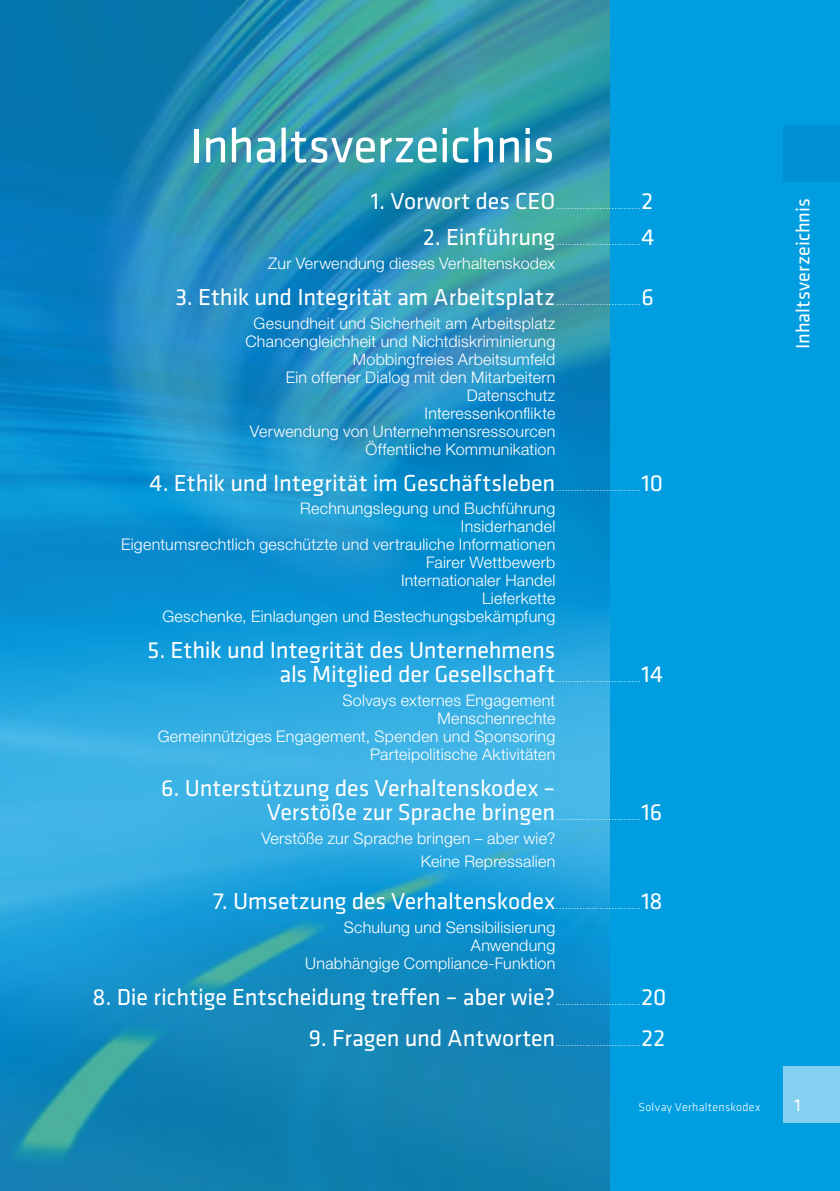
<style>
.page{position:relative;width:840px;height:1191px;background:#fff}
.page>*{position:absolute;margin:0;border:0;box-sizing:border-box;transform-origin:0 0}
.t1{font:50px "Klavika";letter-spacing:-.015em;color:#fff}
.t2{font:24px "Klavika";letter-spacing:-.005em;color:#fff}
.t3{font:20px "Klavika";color:#fff}
.t4{font:18px "Klavika";color:#fff}
.t5{font:300 16px/18px "Helvetica Neue LT Std";letter-spacing:.015em;color:#fff;text-align:right}
.t6{font:300 12px "Klavika";letter-spacing:.02em;color:#fff}
.s1{font-weight:400;font-size:24px}
.s2{font-weight:300;font-size:12px}
</style>
<div class="page">
<div style="left:0;top:0;width:839px;height:1191px;background:#009ee0"></div>
<div style="left:782px;top:1066px;width:57px;height:56px;background:#84d0f0"></div>
<div style="left:782px;top:125px;width:57px;height:56px;background:#008fd0"></div>
<img style="left:0;top:0;width:609px;height:1191px">
<h1 class="t1" style="left:190px;top:113px;width:366px">Inhaltsverzeichnis</h1>
<p class="t6" style="left:371px;top:198px;width:283px"><span class="s1">1. Vorwort des CEO</span>.............................<span class="s1">2</span></p>
<p class="t6" style="left:423px;top:234px;width:232px"><span class="s1">2. Einführung</span>.............................<span class="s1">4</span></p>
<p class="t5" style="left:268px;top:254px;width:288px">Zur Verwendung dieses Verhaltenskodex</p>
<h2 class="t2" style="left:175px;top:281px;width:479px">3. Ethik und Integrität am Arbeitsplatz<span class="s2">.............................</span>6</h2>
<p class="t5" style="left:245px;top:313px;width:311px">Gesundheit und Sicherheit am Arbeitsplatz Chancengleichheit und Nichtdiskriminierung Mobbingfreies Arbeitsumfeld<br>Ein offener Dialog mit den Mitarbeitern Datenschutz<br>Interessenkonflikte<br>Verwendung von Unternehmensressourcen Öffentliche Kommunikation</p>
<h2 class="t2" style="left:149px;top:467px;width:514px">4. Ethik und Integrität im Geschäftsleben<span class="s2">.............................</span>10</h2>
<p class="t5" style="left:121px;top:499px;width:435px">Rechnungslegung und Buchführung<br>Insiderhandel<br>Eigentumsrechtlich geschützte und vertrauliche Informationen<br>Fairer Wettbewerb<br>Internationaler Handel<br>Lieferkette<br>Geschenke, Einladungen und Bestechungsbekämpfung</p>
<h2 class="t2" style="left:147px;top:634px;width:409px">5. Ethik und Integrität des Unternehmens</h2>
<p class="t6" style="left:279px;top:671px;width:385px"><span class="s1">als Mitglied der Gesellschaft</span>.............................<span class="s1">14</span></p>
<p class="t5" style="left:158px;top:691px;width:399px">Solvays externes Engagement<br>Menschenrechte<br>Gemeinnütziges Engagement, Spenden und Sponsoring<br>Parteipolitische Aktivitäten</p>
<h2 class="t2" style="left:161px;top:772px;width:395px">6. Unterstützung des Verhaltenskodex –</h2>
<p class="t6" style="left:266px;top:809px;width:396px"><span class="s1">Verstöße zur Sprache bringen</span>.............................<span class="s1">16</span></p>
<p class="t5" style="left:261px;top:826px;width:295px;line-height:23.6px">Verstöße zur Sprache bringen – aber wie?<br>Keine Repressalien</p>
<h2 class="t2" style="left:213px;top:885px;width:451px">7. Umsetzung des Verhaltenskodex<span class="s2">.............................</span>18</h2>
<p class="t5" style="left:305px;top:917px;width:251px">Schulung und Sensibilisierung<br>Anwendung<br>Unabhängige Compliance-Funktion</p>
<h2 class="t2" style="left:92px;top:981px;width:575px">8. Die richtige Entscheidung treffen – aber wie?<span class="s2">.............................</span>20</h2>
<p class="t6" style="left:308px;top:1035px;width:357px"><span class="s1">9. Fragen und Antworten</span>.............................<span class="s1">22</span></p>
<p class="t3" style="left:789px;top:349px;width:152px;rotate:-90deg">Inhaltsverzeichnis</p>
<p class="t6" style="left:638px;top:1100px;width:123px">Solvay Verhaltenskodex</p>
<p class="t4" style="left:794px;top:1093px;width:8px">1</p>
</div>
